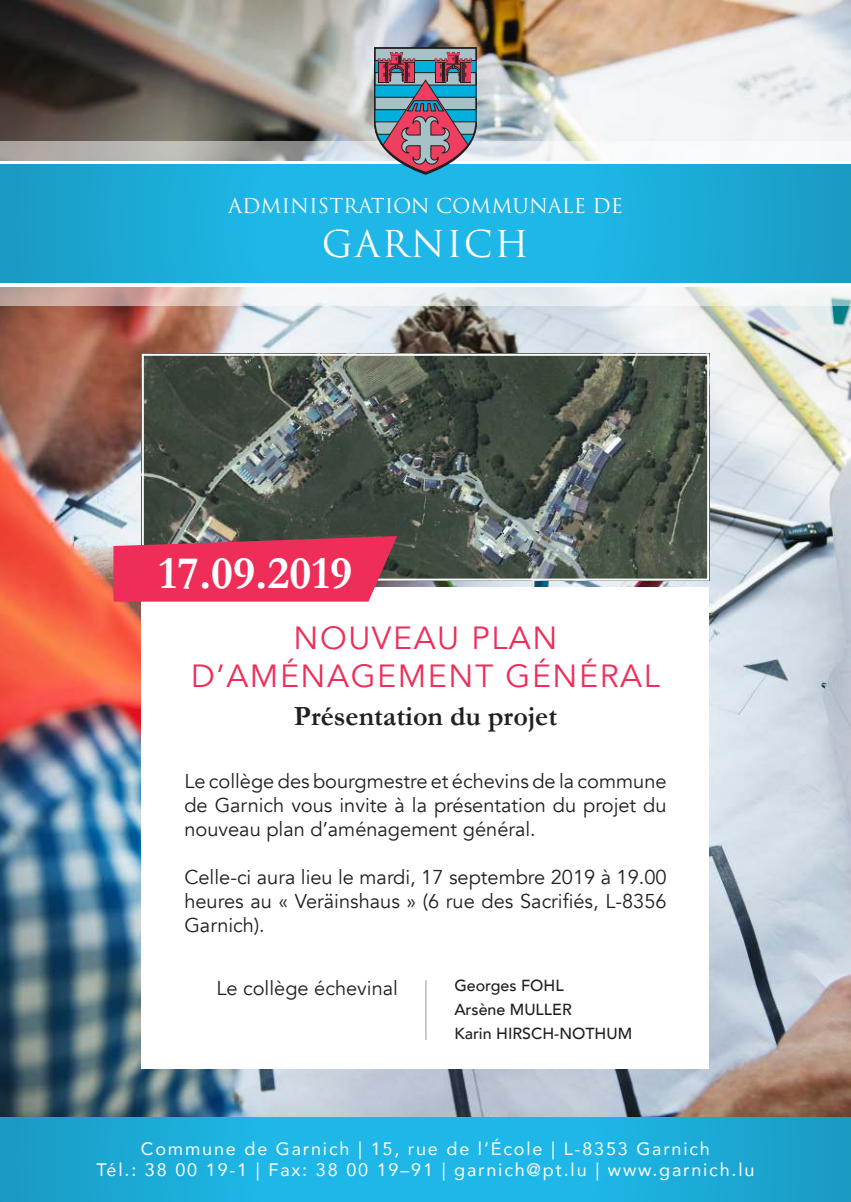
<style>
.page{position:relative;width:851px;height:1202px;background:#fff}
.page>*{position:absolute;margin:0;border:0;box-sizing:border-box;transform-origin:0 0}
.t1{font:700 47px "Garamond";color:#fff}
.t2{font:36px "Trajan Pro";letter-spacing:.05em;color:#fff}
.t3{font:32px/38.4px "Avenir";letter-spacing:.05em;color:#ee2e58;text-align:center}
.t4{font:700 28px "Garamond";color:#221f1f}
.t5{font:20px/24px "Avenir";color:#221f1f;text-align:justify}
.t6{font:20px "Trajan Pro";color:#fff}
.t7{font:18px/21.6px "Avenir";letter-spacing:.1em;color:#fff;text-align:center}
.t8{font:500 16px/24px "Avenir";color:#221f1f}
</style>
<div class="page">
<img style="left:0;top:0;width:850px;height:1117px">
<img style="left:145px;top:357px;width:561px;height:221px">
<div style="left:142px;top:354px;width:567px;height:227px;border:2px solid #fff"></div>
<div style="left:0;top:161px;width:850px;height:126px;background:linear-gradient(to right,#fff,#fff)"></div>
<svg style="left:0;top:141px;width:850px;height:20px"></svg>
<svg style="left:0;top:287px;width:850px;height:19px"></svg>
<img style="left:0;top:165px;width:850px;height:118px">
<svg style="left:374px;top:48px;width:103px;height:127px;background:#808095"></svg>
<img style="left:0;top:1117px;width:850px;height:85px">
<div style="left:142px;top:587px;width:567px;height:482px;background:#fff"></div>
<hr style="left:425px;top:980px;width:1px;height:60px;background:#939597">
<svg style="left:113px;top:536px;width:284px;height:66px;background:#e03a5e"></svg>
<p class="t6" style="left:228px;top:195px;width:396px">ADMINISTRATION COMMUNALE DE</p>
<h2 class="t2" style="left:322px;top:223px;width:209px">GARNICH</h2>
<h1 class="t1" style="left:158px;top:558px;width:195px">17.09.2019</h1>
<h3 class="t3" style="left:191px;top:622px;width:470px">NOUVEAU PLAN<br>D’AMÉNAGEMENT GÉNÉRAL</h3>
<h3 class="t4" style="left:294px;top:706px;width:265px">Présentation du projet</h3>
<p class="t5" style="left:184px;top:771px;width:483px">Le collège des bourgmestre et échevins de la commune de Garnich vous invite à la présentation du projet du nouveau plan d’aménagement général.</p>
<p class="t5" style="left:184px;top:867px;width:483px">Celle-ci aura lieu le mardi, 17 septembre 2019 à 19.00 heures au « Veräinshaus » (6 rue des Sacrifiés, L-8356<br>Garnich).</p>
<p class="t5" style="left:216px;top:978px;width:183px">Le collège échevinal</p>
<p class="t8" style="left:454px;top:975px;width:179px">Georges FOHL<br>Arsène MULLER<br>Karin HIRSCH-NOTHUM</p>
<p class="t7" style="left:96px;top:1138px;width:659px">Commune de Garnich | 15, rue de l’École | L-8353 Garnich<br>Tél.: 38 00 19-1 | Fax: 38 00 19–91 | garnich@pt.lu | www.garnich.lu</p>
</div>
